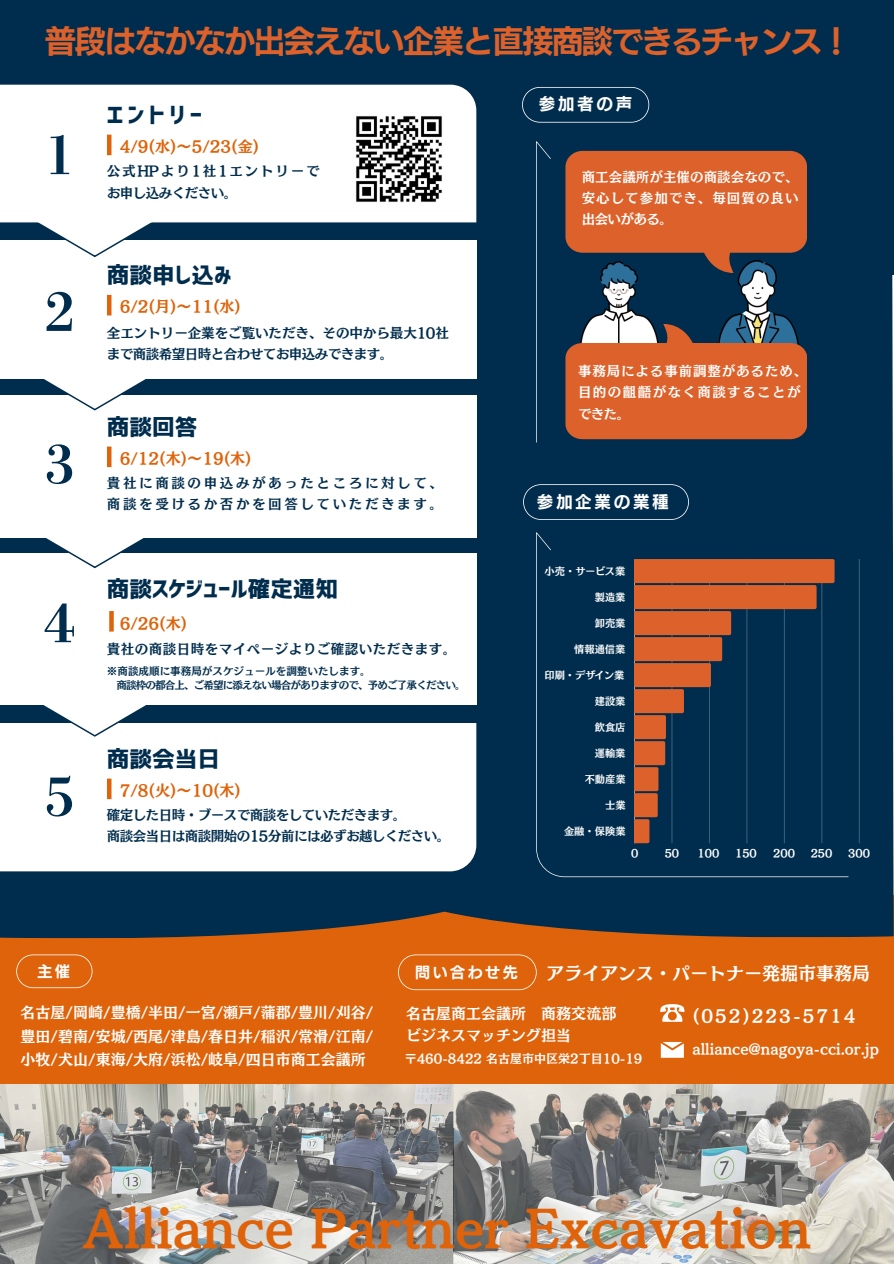
<style>
.page{position:relative;width:894px;height:1264px;background:#fff}
.page>*{position:absolute;margin:0;border:0;box-sizing:border-box;transform-origin:0 0}
.t1{font:800 52.65px "DMT Shuei Shogo Min Std";color:#002d4d}
.t2{font:48px "Canva Mode Min A Std B";color:#de630a}
.t3{font:31.5px "Canva UD Kakugo Large Pr 6 N B";letter-spacing:-.055em;color:#dc612a}
.t4{font:22.65px "Corporate Logo Bold";color:#002d4d}
.t5{font:18px "Canva Mode Min A Std B";color:#fff}
.t6{font:16.5px "Canva Mode Min A Std B";letter-spacing:.12em;color:#fff}
.t7{font:16.5px "Canva UD Kakugo Large Pr 6 N B";letter-spacing:.165em;color:#fff}
.t8{font:15px/23.7px "Canva Mode Min A Std B";color:#fff;text-align:justify}
.t9{font:15px "Canva Mode Min A Std B";color:#de630a}
.t10{font:15px "Canva UD Kakugo Large Pr 6 N B";letter-spacing:.165em;color:#fff}
.t11{font:13.5px/21.3px "Canva Mode Min A Std B";letter-spacing:.065em;color:#fff;text-align:justify}
.t12{font:13.5px "Canva Mode Min A Std B";letter-spacing:-.04em;color:#002d4d}
.t13{font:13.5px/21.3px "Canva Mode Min A Std B";letter-spacing:-.005em;color:#002d4d}
.t14{font:13.5px "Canva Mode Min A Std B";letter-spacing:.19em;color:#002d4d}
.t15{font:13.5px/21.3px "Canva Mode Min A Std B";letter-spacing:.13em;color:#002d4d}
.t16{font:13.5px "Canva Mode Min A Std B";letter-spacing:.03em;color:#002d4d}
.t17{font:13.5px "Canva Mode Min A Std B";color:#fff}
.t18{font:12px "Canva Mode Min A Std B";color:#fff}
.t19{font:10.5px "Canva Mode Min A Std B";letter-spacing:-.085em;color:#002d4d}
.t20{font:10.5px "Canva Mode Min A Std B";color:#002d4d}
.t21{font:10.2px "Canva Mode Min A Std B";color:#fff}
</style>
<div class="page">
<img style="left:0;top:1083px;width:453px;height:180px">
<img style="left:453px;top:1083px;width:440px;height:180px">
<div style="left:0;top:895px;width:893px;height:188px;background:#de630a"></div>
<div style="left:0;top:274px;width:893px;height:664px;background:#002d4d"></div>
<div style="left:0;top:0;width:893px;height:274px;background:#002d4d"></div>
<svg style="left:522px;top:87px;width:127px;height:36px"></svg>
<svg style="left:536px;top:141px;width:14px;height:301px"></svg>
<div style="left:565px;top:151px;width:241px;height:110px;background:#dc612a"></div>
<img style="left:572px;top:254px;width:94px;height:70px">
<img style="left:709px;top:253px;width:98px;height:71px">
<svg style="left:565px;top:324px;width:242px;height:115px;background:#c7653a"></svg>
<svg style="left:523px;top:484px;width:165px;height:36px;background:#0c3755"></svg>
<div style="left:536px;top:532px;width:312px;height:345px;background:#002d4d"></div>
<svg style="left:16px;top:954px;width:76px;height:34px"></svg>
<svg style="left:398px;top:954px;width:138px;height:36px"></svg>
<svg style="left:660px;top:1004px;width:24px;height:17px"></svg>
<svg style="left:660px;top:1041px;width:23px;height:16px"></svg>
<svg style="left:0;top:722px;width:476px;height:149px"></svg>
<svg style="left:25px;top:704px;width:139px;height:32px"></svg>
<div style="left:0;top:554px;width:476px;height:150px;background:#fff"></div>
<svg style="left:25px;top:537px;width:139px;height:31px"></svg>
<div style="left:0;top:395px;width:476px;height:142px;background:#fff"></div>
<svg style="left:25px;top:379px;width:139px;height:31px"></svg>
<div style="left:0;top:240px;width:476px;height:139px;background:#fff"></div>
<hr style="left:107px;top:295px;width:4px;height:20px;background:#de630a">
<hr style="left:107px;top:446px;width:4px;height:21px;background:#de630a">
<div style="left:109px;top:611px;width:5px;height:20px;background:#de630a"></div>
<hr style="left:107px;top:778px;width:4px;height:21px;background:#de630a">
<svg style="left:25px;top:222px;width:139px;height:35px"></svg>
<div style="left:0;top:85px;width:476px;height:137px;background:#fff"></div>
<hr style="left:107px;top:135px;width:4px;height:20px;background:#de630a">
<img style="left:349px;top:109px;width:99px;height:99px;border-radius:5px">
<hr style="left:858px;top:559px;width:1px;height:284px;background:#0c3655">
<svg style="left:634px;top:559px;width:200px;height:284px;background:#4e4041"></svg>
<p class="t3" style="left:45px;top:26px;width:808px">普段はなかなか出会えない企業と直接商談できるチャンス！</p>
<h6 class="t1" style="left:44px;top:129px;width:33px">1</h6>
<p class="t1" style="left:44px;top:285px;width:33px">2</p>
<p class="t1" style="left:44px;top:438px;width:33px">3</p>
<p class="t1" style="left:44px;top:596px;width:33px">4</p>
<p class="t1" style="left:44px;top:770px;width:33px">5</p>
<h4 class="t4" style="left:107px;top:104px;width:97px">エントリー</h4>
<p class="t9" style="left:120px;top:139px;width:141px">4/9(水)〜5/23(金)</p>
<p class="t15" style="left:107px;top:160px;width:214px">公式HPより1社1エントリーでお申し込みください。</p>
<h3 class="t4" style="left:107px;top:264px;width:126px">商談申し込み</h3>
<p class="t9" style="left:120px;top:299px;width:123px">6/2(月)〜11(水)</p>
<h5 class="t13" style="left:107px;top:322px;width:343px">全エントリー企業をご覧いただき、その中から最大10社まで商談希望日時と合わせてお申込みできます。</h5>
<p class="t4" style="left:107px;top:415px;width:92px">商談回答</p>
<h3 class="t9" style="left:120px;top:451px;width:133px">6/12(木)〜19(木)</h3>
<p class="t14" style="left:107px;top:476px;width:337px">貴社に商談の申込みがあったところに対して、</p>
<h5 class="t14" style="left:107px;top:497px;width:337px">商談を受けるか否かを回答していただきます。</h5>
<p class="t4" style="left:107px;top:577px;width:233px">商談スケジュール確定通知</p>
<p class="t9" style="left:120px;top:615px;width:69px">6/26(木)</p>
<h3 class="t20" style="left:107px;top:666px;width:265px">※商談成順に事務局がスケジュールを調整いたします。</h3>
<p class="t19" style="left:117px;top:680px;width:350px">商談枠の都合上、ご希望に添えない場合がありますので、予めご了承ください。</p>
<h5 class="t16" style="left:107px;top:642px;width:351px">貴社の商談日時をマイページよりご確認いただきます。</h5>
<p class="t4" style="left:107px;top:747px;width:114px">商談会当日</p>
<p class="t9" style="left:120px;top:782px;width:123px">7/8(火)〜10(木)</p>
<p class="t12" style="left:107px;top:808px;width:301px">確定した日時・ブースで商談をしていただきます。</p>
<h3 class="t12" style="left:107px;top:829px;width:345px">商談会当日は商談開始の15分前には必ずお越しください。</h3>
<h2 class="t7" style="left:538px;top:96px;width:95px">参加者の声</h2>
<p class="t11" style="left:581px;top:166px;width:218px">商工会議所が主催の商談会なので、安心して参加でき、毎回質の良い出会いがある。</p>
<h5 class="t11" style="left:578px;top:360px;width:231px;text-align:left">事務局による事前調整があるため、目的の齟齬がなく商談することができた。</h5>
<p class="t7" style="left:536px;top:493px;width:133px">参加企業の業種</p>
<p class="t21" style="left:544px;top:566px;width:82px">小売・サービス業</p>
<p class="t21" style="left:594px;top:592px;width:32px">製造業</p>
<p class="t21" style="left:594px;top:618px;width:32px">卸売業</p>
<p class="t21" style="left:574px;top:644px;width:53px">情報通信業</p>
<p class="t21" style="left:544px;top:670px;width:82px">印刷・デザイン業</p>
<p class="t21" style="left:594px;top:696px;width:32px">建設業</p>
<p class="t21" style="left:594px;top:722px;width:32px">飲食店</p>
<p class="t21" style="left:594px;top:748px;width:32px">運輸業</p>
<p class="t21" style="left:584px;top:774px;width:43px">不動産業</p>
<p class="t21" style="left:605px;top:800px;width:22px">士業</p>
<p class="t21" style="left:564px;top:826px;width:63px">金融・保険業</p>
<p class="t21" style="left:631px;top:848px;width:9px">0</p>
<p class="t21" style="left:664px;top:848px;width:16px">50</p>
<p class="t21" style="left:697px;top:848px;width:23px">100</p>
<p class="t21" style="left:734px;top:848px;width:23px">150</p>
<p class="t21" style="left:773px;top:848px;width:23px">200</p>
<p class="t21" style="left:810px;top:848px;width:23px">250</p>
<p class="t21" style="left:847px;top:848px;width:23px">300</p>
<h3 class="t10" style="left:37px;top:963px;width:34px">主催</h3>
<p class="t10" style="left:415px;top:964px;width:104px">問い合わせ先</p>
<p class="t5" style="left:546px;top:963px;width:326px">アライアンス・パートナー発掘市事務局</p>
<p class="t8" style="left:406px;top:1000px;width:211px">名古屋商工会議所 商務交流部</p>
<p class="t6" style="left:692px;top:1007px;width:165px">(052)223-5714</p>
<p class="t8" style="left:406px;top:1023px;width:166px">ビジネスマッチング担当</p>
<p class="t17" style="left:692px;top:1041px;width:188px">alliance@nagoya-cci.or.jp</p>
<p class="t8" style="left:21px;top:1000px;width:354px">名古屋/岡崎/豊橋/半田 /一宮/瀬戸/蒲郡/豊川/刈谷/豊田 /碧南/安城/西尾/津島/春日井/稲沢/常滑/江南/小牧/犬山 /東海/大府/浜松/岐阜/四日市商工会議所</p>
<h4 class="t18" style="left:404px;top:1052px;width:239px">〒460-8422 名古屋市中区栄2丁目 10-19</h4>
<h2 class="t2" style="left:82px;top:1204px;width:730px">Alliance Partner Excavation</h2>
</div>
